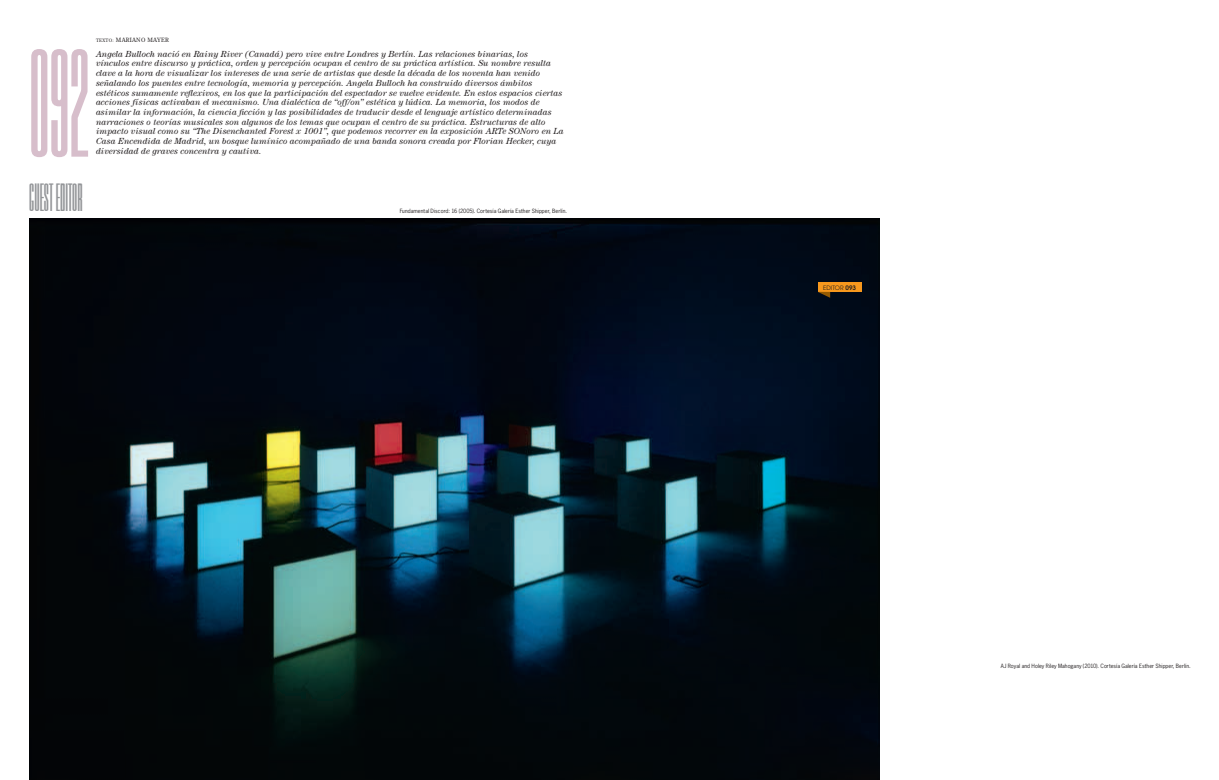
<style>
.page{position:relative;width:1219px;height:780px;background:#fff}
.page>*{position:absolute;margin:0;border:0;box-sizing:border-box;transform-origin:0 0}
.t1{font:160.6px "Triple Condensed Gothic RR Bold";color:#d7becb}
.t2{font:41px "Triple Condensed Gothic RR Bold";color:#939598}
.t3{font:italic 8.8px/9.7px "Century Std";color:#231f20}
.t4{font:6px "Avant Garde";letter-spacing:.005em;color:#231f20}
.t5{font:5.8px "Century Old Style";letter-spacing:.05em;color:#231f20}
.t6{font:5.5px "News Gothic";letter-spacing:.005em;color:#231f20}
.s1{font-size:4.6px}
.s2{font-weight:600;font-size:6.2px}
</style>
<div class="page">
<img style="left:29px;top:219px;width:851px;height:561px">
<div style="left:818px;top:283px;width:44px;height:9px;background:#f7981d"></div>
<svg style="left:818px;top:292px;width:12px;height:6px"></svg>
<p class="t5" style="left:96px;top:36px;width:74px"><span class="s1">TEXTO:</span> MARIANO MAYER</p>
<h1 class="t1" style="left:29px;top:17px;width:62px">092</h1>
<p class="t3" style="left:96px;top:49px;width:469px">Angela Bulloch nació en Rainy River (Canadá) pero vive entre Londres y Berlín. Las relaciones binarias, los<br>vínculos entre discurso y práctica, orden y percepción ocupan el centro de su práctica artística. Su nombre resulta clave a la hora de visualizar los intereses de una serie de artistas que desde la década de los noventa han venido señalando los puentes entre tecnología, memoria y percepción. Angela Bulloch ha construido diversos ámbitos estéticos sumamente reflexivos, en los que la participación del espectador se vuelve evidente. En estos espacios ciertas acciones físicas activaban el mecanismo. Una dialéctica de “off/on” estética y lúdica. La memoria, los modos de asimilar la información, la ciencia ficción y las posibilidades de traducir desde el lenguaje artístico determinadas narraciones o teorías musicales son algunos de los temas que ocupan el centro de su práctica. Estructuras de alto impacto visual como su “The Disenchanted Forest x 1001”, que podemos recorrer en la exposición ARTe SONoro en La Casa Encendida de Madrid, un bosque lumínico acompañado de una banda sonora creada por Florian Hecker, cuya</p>
<p class="t3" style="left:96px;top:146px;width:167px">diversidad de graves concentra y cautiva.</p>
<h2 class="t2" style="left:29px;top:176px;width:55px">GUEST EDITOR</h2>
<p class="t6" style="left:400px;top:208px;width:169px">Fundamental Discord: 16 (2005). Cortesía Galería Esther Shipper, Berlín.</p>
<p class="t4" style="left:823px;top:284px;width:34px">EDITOR <span class="s2">093</span></p>
<p class="t6" style="left:1001px;top:662px;width:191px">AJ Royal and Holey Riley Mahogany (2010). Cortesía Galería Esther Shipper, Berlín.</p>
</div>
